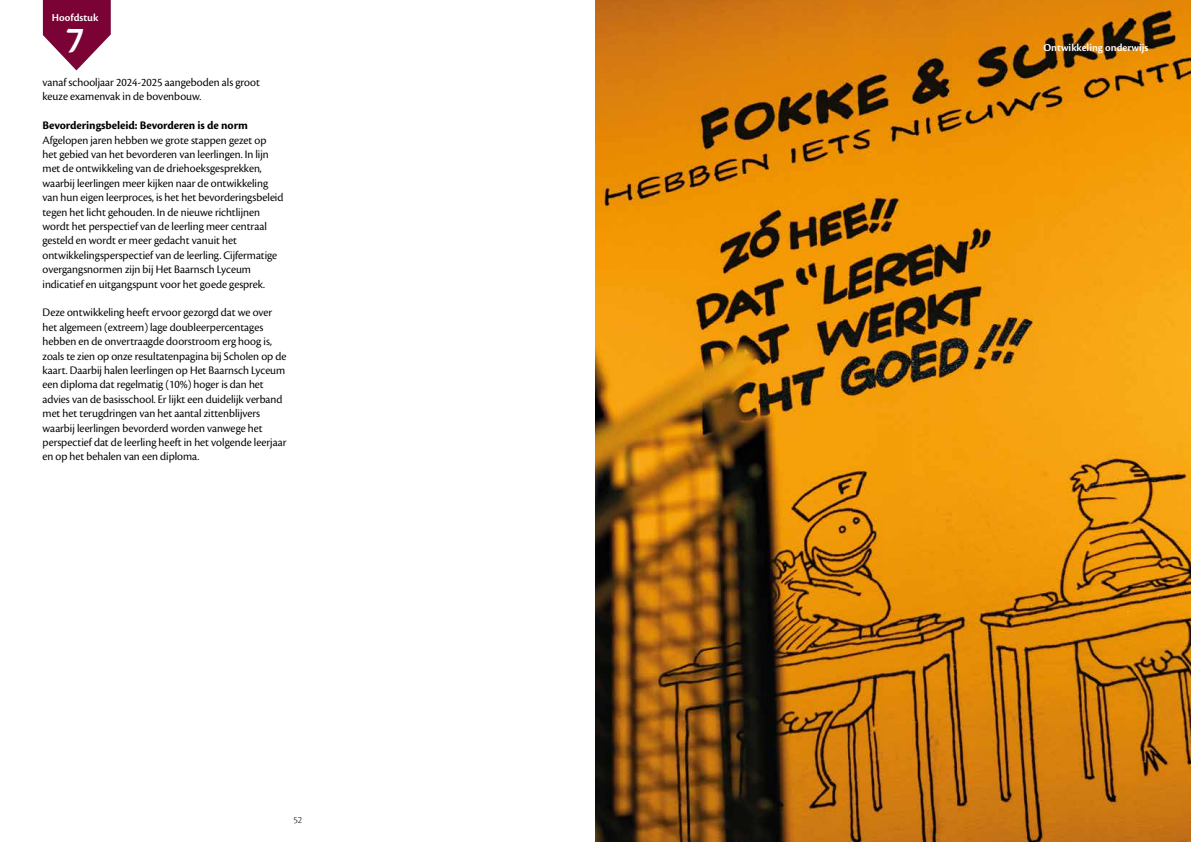
<style>
.page{position:relative;width:1191px;height:842px;background:#fff}
.page>*{position:absolute;margin:0;border:0;box-sizing:border-box;transform-origin:0 0}
.t1{font:600 39px "Cronos Pro";color:#fff}
.t2{font:12px/14.4px "Cronos Pro Disp";color:#000}
.t3{font:700 12px "Cronos Pro";letter-spacing:-.005em;color:#000}
.t4{font:600 11px "Cronos Pro";color:#fff}
.t5{font:300 10px "Cronos Pro";color:#000}
</style>
<div class="page">
<img style="left:595px;top:0;width:596px;height:842px">
<svg style="left:43px;top:0;width:68px;height:70px"></svg>
<p class="t4" style="left:52px;top:11px;width:48px">Hoofdstuk</p>
<h1 class="t1" style="left:66px;top:17px;width:20px">7</h1>
<p class="t2" style="left:43px;top:75px;width:219px">vanaf schooljaar 2024-2025 aangeboden als groot keuze examenvak in de bovenbouw.</p>
<p class="t3" style="left:43px;top:118px;width:207px">Bevorderingsbeleid: Bevorderen is de norm</p>
<p class="t2" style="left:43px;top:133px;width:242px">Afgelopen jaren hebben we grote stappen gezet op het gebied van het bevorderen van leerlingen. In lijn met de ontwikkeling van de driehoeksgesprekken, waarbij leerlingen meer kijken naar de ontwikkeling van hun eigen leerproces, is het het bevorderingsbeleid tegen het licht gehouden. In de nieuwe richtlijnen wordt het perspectief van de leerling meer centraal gesteld en wordt er meer gedacht vanuit het ontwikkelingsperspectief van de leerling. Cijfermatige overgangsnormen zijn bij Het Baarnsch Lyceum indicatief en uitgangspunt voor het goede gesprek.</p>
<p class="t2" style="left:43px;top:305px;width:245px">Deze ontwikkeling heeft ervoor gezorgd dat we over het algemeen (extreem) lage doubleerpercentages hebben en de onvertraagde doorstroom erg hoog is, zoals te zien op onze resultatenpagina bij Scholen op de kaart. Daarbij halen leerlingen op Het Baarnsch Lyceum een diploma dat regelmatig (10%) hoger is dan het advies van de basisschool. Er lijkt een duidelijk verband met het terugdringen van het aantal zittenblijvers waarbij leerlingen bevorderd worden vanwege het perspectief dat de leerling heeft in het volgende leerjaar en op het behalen van een diploma.</p>
<p class="t5" style="left:293px;top:814px;width:10px">52</p>
<p class="t4" style="left:1043px;top:41px;width:107px">Ontwikkeling onderwijs</p>
</div>
